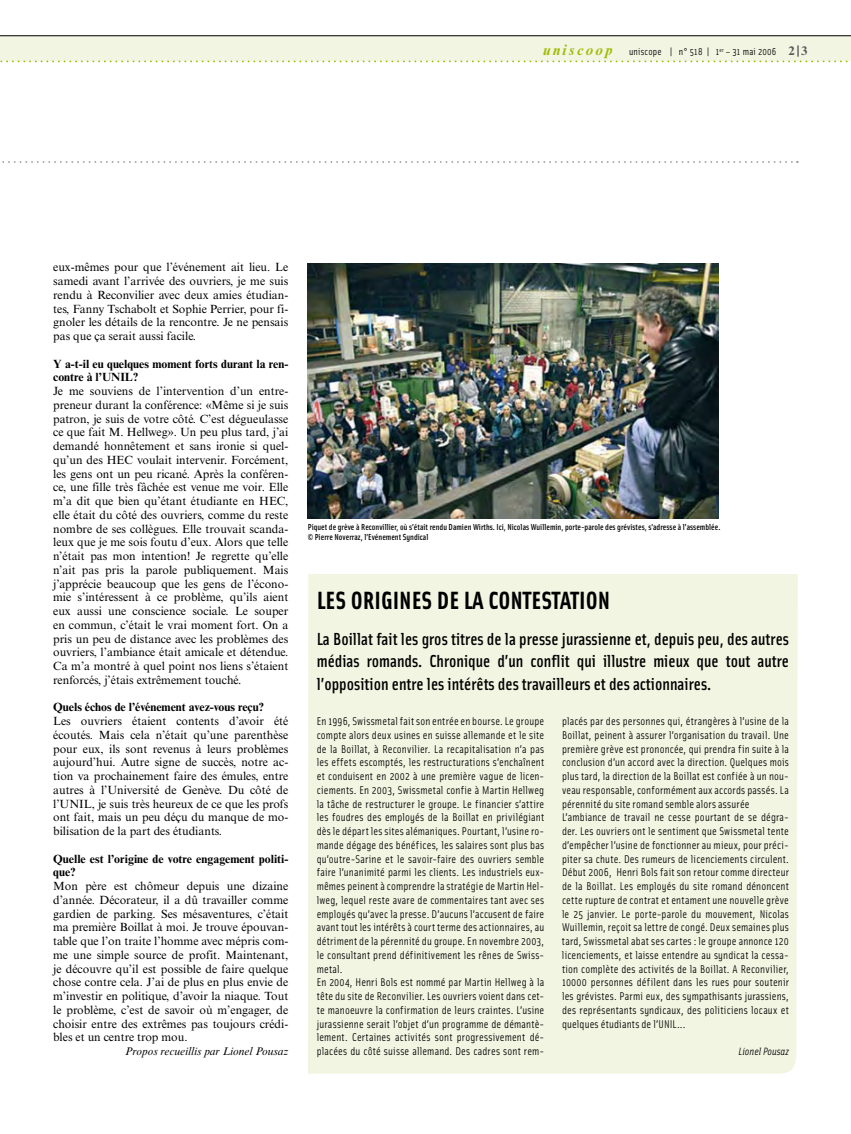
<style>
.page{position:relative;width:851px;height:1134px;background:#fff}
.page>*{position:absolute;margin:0;border:0;box-sizing:border-box;transform-origin:0 0}
.t1{font:700 25px "Solex";color:#000}
.t2{font:500 17.5px/22.5px "Solex";color:#000;text-align:justify}
.t3{font:11.88px/13.8px "Times New Roman MT Std";color:#000;text-align:justify}
.t4{font:700 11.88px/13.8px "Times New Roman MT Std";color:#000}
.t5{font:11.25px/13.8px "Solex";letter-spacing:.015em;color:#000}
.t6{font:italic 11.25px "Times New Roman MT Std";color:#000}
.t7{font:italic 10.62px "Solex";color:#000}
.t8{font:10px "Solex";letter-spacing:.02em;color:#000}
.t9{font:500 8.75px/10px "Solex";color:#000}
.s1{font-family:"Times New Roman MT Std";font-weight:700;font-style:italic;font-size:15px;color:#a2bc07}
.s2{font-family:"Times New Roman MT Std";font-weight:700;font-size:12.5px;color:#58585a}
</style>
<div class="page">
<div style="left:308px;top:574px;width:489px;height:500px;background:#f2f5e2"></div>
<div style="left:0;top:35px;width:850px;height:26px;background:#f2f5e2"></div>
<hr style="left:0;top:35px;width:850px;height:1px;background:#000">
<svg style="left:0;top:60px;width:851px;height:2px"></svg>
<svg style="left:2px;top:161px;width:795px;height:2px"></svg>
<img style="left:308px;top:263px;width:410px;height:255px">
<p class="t8" style="left:543px;top:45px;width:266px"><span class="s1">u n i s c o o p</span> uniscope | n° 518 | 1<sup>er</sup> – 31 mai 2006 <span class="s2">2 | 3</span></p>
<p class="t3" style="left:53px;top:260px;width:237px">eux-mêmes pour que l’événement ait lieu. Le samedi avant l’arrivée des ouvriers, je me suis rendu à Reconvilier avec deux amies étudian&shy;tes, Fanny Tschabolt et Sophie Perrier, pour fi&shy;gnoler les détails de la rencontre. Je ne pensais pas que ça serait aussi facile.</p>
<p class="t4" style="left:53px;top:356px;width:237px">Y a-t-il eu quelques moment forts durant la ren&shy;contre à l’UNIL?</p>
<p class="t3" style="left:53px;top:384px;width:237px">Je me souviens de l’intervention d’un entre&shy;preneur durant la conférence: «Même si je suis patron, je suis de votre côté. C’est dégueulasse ce que fait M. Hellweg». Un peu plus tard, j’ai demandé honnêtement et sans ironie si quel&shy;qu’un des HEC voulait intervenir. Forcément, les gens ont un peu ricané. Après la conféren&shy;ce, une fille très fâchée est venue me voir. Elle m’a dit que bien qu’étant étudiante en HEC, elle était du côté des ouvriers, comme du reste nombre de ses collègues. Elle trouvait scanda&shy;leux que je me sois foutu d’eux. Alors que telle n’était pas mon intention! Je regrette qu’elle n’ait pas pris la parole publiquement. Mais j’apprécie beaucoup que les gens de l’écono&shy;mie s’intéressent à ce problème, qu’ils aient eux aussi une conscience sociale. Le souper en commun, c’était le vrai moment fort. On a pris un peu de distance avec les problèmes des ouvriers, l’ambiance était amicale et détendue.<br>Ca m’a montré à quel point nos liens s’étaient renforcés, j’étais extrêmement touché.</p>
<p class="t4" style="left:53px;top:700px;width:212px">Quels échos de l’événement avez-vous reçu?</p>
<p class="t3" style="left:53px;top:714px;width:237px">Les ouvriers étaient contents d’avoir été écoutés. Mais cela n’était qu’une parenthèse pour eux, ils sont revenus à leurs problèmes aujourd’hui. Autre signe de succès, notre ac&shy;tion va prochainement faire des émules, entre autres à l’Université de Genève. Du côté de l’UNIL, je suis très heureux de ce que les profs ont fait, mais un peu déçu du manque de mo&shy;bilisation de la part des étudiants.</p>
<p class="t4" style="left:53px;top:851px;width:237px">Quelle est l’origine de votre engagement politi&shy;que?</p>
<p class="t3" style="left:53px;top:879px;width:237px">Mon père est chômeur depuis une dizaine d’année. Décorateur, il a dû travailler comme gardien de parking. Ses mésaventures, c’était ma première Boillat à moi. Je trouve épouvan&shy;table que l’on traite l’homme avec mépris com&shy;me une simple source de profit. Maintenant, je découvre qu’il est possible de faire quelque chose contre cela. J’ai de plus en plus envie de m’investir en politique, d’avoir la niaque. Tout le problème, c’est de savoir où m’engager, de choisir entre des extrêmes pas toujours crédi&shy;bles et un centre trop mou.</p>
<p class="t6" style="left:125px;top:1045px;width:165px">Propos recueillis par Lionel Pousaz</p>
<p class="t9" style="left:308px;top:522px;width:414px">Piquet de grève à Reconvillier, où s’était rendu Damien Wirths. Ici, Nicolas Wuillemin, porte-parole des grévistes, s’adresse à l’assemblée. © Pierre Noverraz, l’Evénement Syndical</p>
<h1 class="t1" style="left:317px;top:584px;width:295px">LES ORIGINES DE LA CONTESTATION</h1>
<h2 class="t2" style="left:317px;top:627px;width:473px">La Boillat fait les gros titres de la presse jurassienne et, depuis peu, des autres médias romands. Chronique d’un conflit qui illustre mieux que tout autre l’opposition entre les intérêts des travailleurs et des actionnaires.</h2>
<p class="t5" style="left:317px;top:714px;width:229px">En 1996, Swissmetal faitson entrée en bourse.Le groupe compte alors deux usines en suisse allemande et le site de la Boillat, à Reconvilier. La recapitalisation n’a pas les effets escomptés, les restructurations s’enchaînent et conduisent en 2002 à une première vague de licen&shy;ciements. En 2003, Swissmetal confie à Martin Hellweg la tâche de restructurer le groupe. Le financier s’attire les foudres des employés de la Boillat en privilégiant dès le départ lessites alémaniques. Pourtant, l’usine ro&shy;mande dégage des bénéfices, les salaires sont plus bas qu’outre-Sarine et le savoir-faire des ouvriers semble faire l’unanimité parmi les clients. Les industriels eux&shy;mêmes peinent à comprendre la stratégie de Martin Hel&shy;lweg, lequel reste avare de commentaires tant avec ses employés qu’avec la presse. D’aucuns l’accusent de faire avant tout les intérêts à court terme des actionnaires, au détriment de la pérennité du groupe. En novembre 2003, le consultant prend définitivement les rênes de Swiss&shy;metal.<br>En 2004, Henri Bols est nommé par Martin Hellweg à la tête du site de Reconvilier. Les ouvriers voient dans cet&shy;te manoeuvre la confirmation de leurs craintes. L’usine jurassienne serait l’objet d’un programme de démantè&shy;lement. Certaines activités sont progressivement dé&shy;placées du côté suisse allemand. Des cadres sont rem-</p>
<p class="t5" style="left:562px;top:714px;width:228px">placés par des personnes qui, étrangères à l’usine de la Boillat, peinent à assurer l’organisation du travail. Une première grève est prononcée, qui prendra fin suite à la conclusion d’un accord avec la direction. Quelques mois plus tard, la direction de la Boillat est confiée à un nou&shy;veau responsable, conformément aux accords passés. La pérennité du site romand semble alors assurée L’ambiance de travail ne cesse pourtant de se dégra&shy;der. Les ouvriers ont le sentiment que Swissmetal tente d’empêcher l’usine de fonctionner au mieux, pour préci&shy;piter sa chute. Des rumeurs de licenciements circulent.<br>Début 2006, Henri Bols fait son retour comme directeur de la Boillat. Les employés du site romand dénoncent cette rupture de contrat et entament une nouvelle grève le 25 janvier. Le porte-parole du mouvement, Nicolas Wuillemin, reçoit sa lettre de congé. Deux semaines plus tard, Swissmetal abat ses cartes : le groupe annonce 120 licenciements, et laisse entendre au syndicat la cessa&shy;tion complète des activités de la Boillat. A Reconvilier, 10000 personnes défilent dans les rues pour soutenir les grévistes. Parmi eux, des sympathisants jurassiens, des représentants syndicaux, des politiciens locaux et quelques étudiants de l’UNIL...</p>
<p class="t7" style="left:738px;top:1045px;width:52px">Lionel Pousaz</p>
</div>
